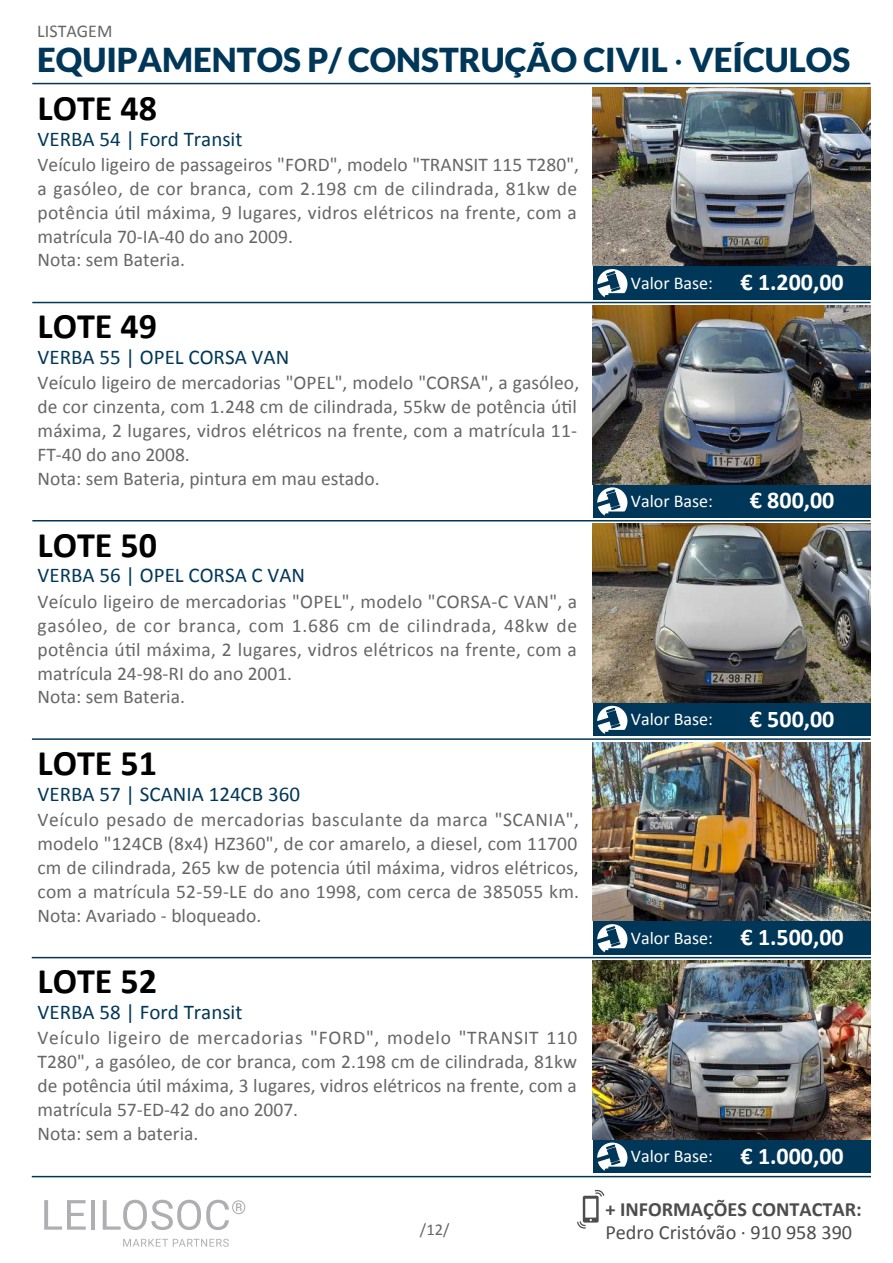
<style>
.page{position:relative;width:893px;height:1263px;background:#fff}
.page>*{position:absolute;margin:0;border:0;box-sizing:border-box;transform-origin:0 0}
.t1{font:700 36px "Calibri";color:#000}
.t2{font:900 33px "Lato";color:#003758}
.t3{font:700 24px "Calibri";color:#fff}
.t4{font:21px "Calibri";color:#003758}
.t5{font:20.25px "Calibri";color:#4d4d4d}
.t6{font:700 20.25px "Calibri";color:#4d4d4d}
.t7{font:19.5px/23.9px "Calibri";letter-spacing:.005em;color:#666}
.t8{font:18px "Calibri";color:#fff}
.t9{font:18px "Calibri";color:#676666}
.t10{font:16.5px "Calibri";color:#666}
.s1{font-weight:400}
.s2{font-weight:700;font-size:24px}
</style>
<div class="page">
<div style="left:592px;top:266px;width:278px;height:33px;background:#003758"></div>
<img style="left:592px;top:87px;width:278px;height:179px">
<div style="left:592px;top:484px;width:278px;height:34px;background:#003758"></div>
<img style="left:592px;top:305px;width:278px;height:179px">
<div style="left:592px;top:702px;width:278px;height:34px;background:#003758"></div>
<img style="left:592px;top:524px;width:278px;height:178px">
<div style="left:592px;top:921px;width:278px;height:33px;background:#003758"></div>
<img style="left:592px;top:742px;width:278px;height:179px">
<div style="left:592px;top:1139px;width:278px;height:34px;background:#003758"></div>
<img style="left:592px;top:960px;width:278px;height:179px">
<hr style="left:32px;top:1176px;width:839px;height:1px;background:#003758">
<hr style="left:32px;top:957px;width:839px;height:1px;background:#003758">
<svg style="left:577px;top:1190px;width:27px;height:39px"></svg>
<hr style="left:32px;top:83px;width:838px;height:1px;background:#003758">
<hr style="left:32px;top:302px;width:838px;height:1px;background:#003758">
<hr style="left:32px;top:520px;width:838px;height:2px;background:#003758">
<hr style="left:32px;top:738px;width:838px;height:2px;background:#003758">
<svg style="left:597px;top:269px;width:30px;height:28px"></svg>
<svg style="left:597px;top:487px;width:30px;height:29px"></svg>
<svg style="left:597px;top:706px;width:30px;height:28px"></svg>
<svg style="left:597px;top:924px;width:30px;height:28px"></svg>
<svg style="left:597px;top:1143px;width:30px;height:28px"></svg>
<svg style="left:44px;top:1200px;width:42px;height:30px"></svg>
<hr style="left:91px;top:1200px;width:4px;height:30px;background:#afafb3">
<svg style="left:103px;top:1200px;width:142px;height:30px"></svg>
<svg style="left:123px;top:1239px;width:106px;height:8px"></svg>
<p class="t9" style="left:37px;top:20px;width:77px">LISTAGEM</p>
<h2 class="t2" style="left:37px;top:41px;width:814px">EQUIPAMENTOS P/ CONSTRUÇÃO CIVIL <span class="s1">·</span> VEÍCULOS</h2>
<h1 class="t1" style="left:38px;top:83px;width:121px">LOTE 48</h1>
<p class="t4" style="left:38px;top:126px;width:206px">VERBA 54 | Ford Transit</p>
<p class="t7" style="left:37px;top:152px;width:543px">Veículo ligeiro de passageiros "FORD", modelo "TRANSIT 115 T280", a gasóleo, de cor branca, com 2.198 cm de cilindrada, 81kw de potência útil máxima, 9 lugares, vidros elétricos na frente, com a matrícula 70-IA-40 do ano 2009.<br>Nota: sem Bateria.</p>
<h1 class="t1" style="left:38px;top:301px;width:121px">LOTE 49</h1>
<p class="t4" style="left:38px;top:344px;width:253px">VERBA 55 | OPEL CORSA VAN</p>
<p class="t7" style="left:37px;top:370px;width:543px">Veículo ligeiro de mercadorias "OPEL", modelo "CORSA", a gasóleo, de cor cinzenta, com 1.248 cm de cilindrada, 55kw de potência útil máxima, 2 lugares, vidros elétricos na frente, com a matrícula 11- FT-40 do ano 2008.<br>Nota: sem Bateria, pintura em mau estado.</p>
<h1 class="t1" style="left:38px;top:519px;width:121px">LOTE 50</h1>
<p class="t4" style="left:38px;top:562px;width:269px">VERBA 56 | OPEL CORSA C VAN</p>
<p class="t7" style="left:37px;top:588px;width:541px">Veículo ligeiro de mercadorias "OPEL", modelo "CORSA-C VAN", a gasóleo, de cor branca, com 1.686 cm de cilindrada, 48kw de potência útil máxima, 2 lugares, vidros elétricos na frente, com a matrícula 24-98-RI do ano 2001.<br>Nota: sem Bateria.</p>
<h1 class="t1" style="left:38px;top:738px;width:121px">LOTE 51</h1>
<p class="t4" style="left:38px;top:781px;width:264px">VERBA 57 | SCANIA 124CB 360</p>
<p class="t7" style="left:37px;top:807px;width:543px;text-align:justify">Veículo pesado de mercadorias basculante da marca "SCANIA", modelo "124CB (8x4) HZ360", de cor amarelo, a diesel, com 11700 cm de cilindrada, 265 kw de potencia útil máxima, vidros elétricos, com a matrícula 52-59-LE do ano 1998, com cerca de 385055 km.<br>Nota: Avariado - bloqueado.</p>
<h1 class="t1" style="left:38px;top:956px;width:121px">LOTE 52</h1>
<p class="t4" style="left:38px;top:999px;width:206px">VERBA 58 | Ford Transit</p>
<p class="t7" style="left:37px;top:1025px;width:541px">Veículo ligeiro de mercadorias "FORD", modelo "TRANSIT 110<br>T280", a gasóleo, de cor branca, com 2.198 cm de cilindrada, 81kw de potência útil máxima, 3 lugares, vidros elétricos na frente, com a matrícula 57-ED-42 do ano 2007.<br>Nota: sem a bateria.</p>
<p class="t10" style="left:420px;top:1219px;width:31px">/12/</p>
<p class="t8" style="left:631px;top:271px;width:214px">Valor Base: <span class="s2">€ 1.200,00</span></p>
<p class="t8" style="left:631px;top:490px;width:84px">Valor Base:</p>
<p class="t3" style="left:749px;top:483px;width:86px">€ 800,00</p>
<p class="t8" style="left:631px;top:708px;width:84px">Valor Base:</p>
<p class="t3" style="left:749px;top:702px;width:86px">€ 500,00</p>
<p class="t8" style="left:631px;top:927px;width:214px">Valor Base: <span class="s2">€ 1.500,00</span></p>
<p class="t8" style="left:631px;top:1145px;width:214px">Valor Base: <span class="s2">€ 1.000,00</span></p>
<p class="t6" style="left:605px;top:1195px;width:258px">+ INFORMAÇÕES CONTACTAR:</p>
<p class="t5" style="left:605px;top:1220px;width:248px">Pedro Cristóvão · 910 958 390</p>
</div>
